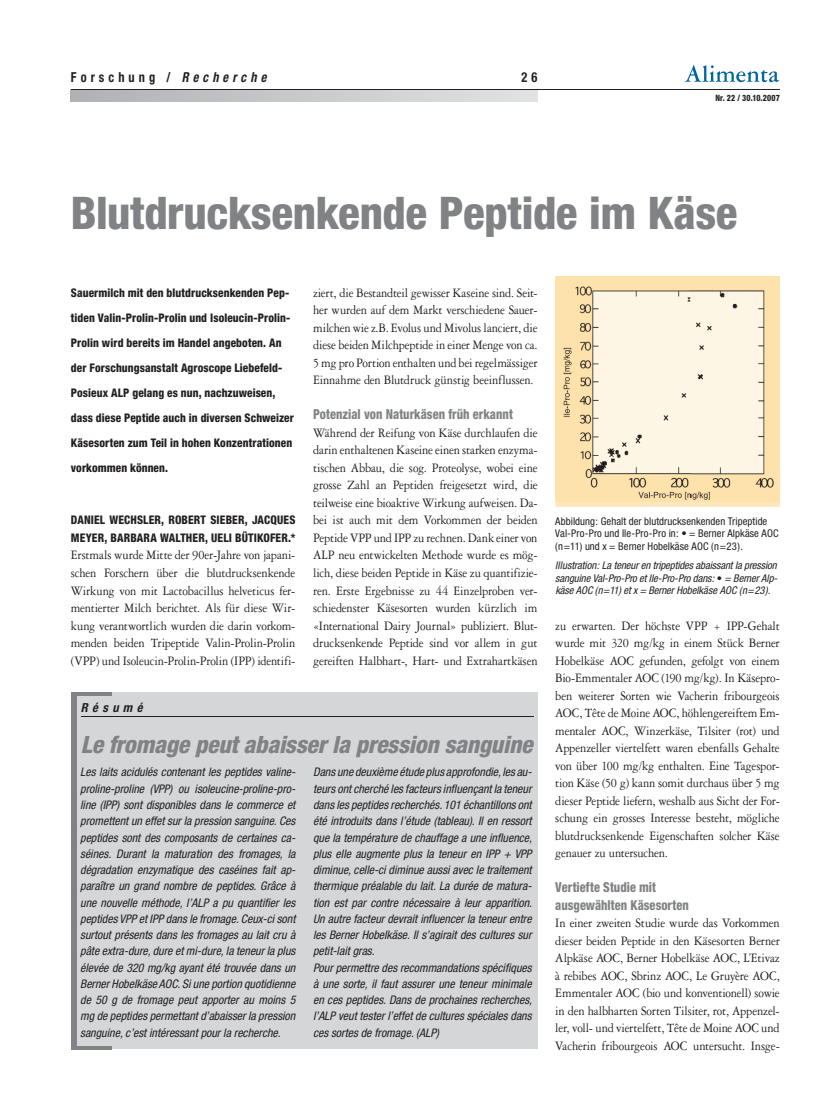
<style>
.page{position:relative;width:833px;height:1117px;background:#fff}
.page>*{position:absolute;margin:0;border:0;box-sizing:border-box;transform-origin:0 0}
.t1{font:800 condensed 45px "Helvetica Neue";letter-spacing:-.01em;color:#808285}
.t2{font:italic 800 condensed 23.75px "Helvetica Neue";letter-spacing:-.01em;color:#808285}
.t3{font:13.75px/17.5px "Garamond Three";letter-spacing:-.01em;color:#231f20;text-align:justify;scale:.9 1}
.t4{font:800 condensed 13.75px/17.5px "Helvetica Neue";letter-spacing:.005em;color:#808285;scale:.9 1}
.t5{font:700 condensed 13.75px "Helvetica Neue";letter-spacing:.33em;color:#231f20;scale:.9 1}
.t6{font:italic 700 condensed 12.5px "Helvetica Neue";letter-spacing:.35em;color:#231f20}
.t7{font:italic condensed 11.88px/16.2px "Helvetica Neue";color:#231f20;text-align:justify}
.t8{font:800 condensed 11.88px/25px "Helvetica Neue";letter-spacing:.01em;color:#231f20;scale:.95 1}
.t9{font:italic condensed 10.62px/12.5px "Helvetica Neue";letter-spacing:-.005em;color:#231f20;text-align:justify}
.t10{font:condensed 10.62px/12.5px "Helvetica Neue";letter-spacing:.005em;color:#231f20}
.t11{font:800 condensed 8.75px "Helvetica Neue";letter-spacing:.025em;color:#231f20;scale:.9 1}
.s1{font-style:italic}
.s2{font-style:normal}
</style>
<div class="page">
<svg style="left:71px;top:90px;width:466px;height:11px;background:#c8c9cb"></svg>
<hr style="left:71px;top:89px;width:709px;height:1px;background:#231f20">
<svg style="left:685px;top:65px;width:94px;height:17px"></svg>
<div style="left:71px;top:692px;width:466px;height:356px;background:#d5d6d8"></div>
<div style="left:71px;top:693px;width:5px;height:356px;background:#808285"></div>
<hr style="left:71px;top:692px;width:40px;height:3px;background:#808285">
<hr style="left:71px;top:1046px;width:40px;height:3px;background:#808285">
<hr style="left:81px;top:716px;width:452px;height:1px;background:#231f20">
<svg style="left:555px;top:501px;width:225px;height:6px"></svg>
<img style="left:555px;top:276px;width:225px;height:225px">
<p class="t5" style="left:71px;top:68px;width:219px">Forschung / <span class="s1">Recherche</span></p>
<p class="t5" style="left:521px;top:68px;width:19px">2 6</p>
<p class="t11" style="left:715px;top:93px;width:73px">Nr. 22 / 30.10.2007</p>
<h1 class="t1" style="left:71px;top:185px;width:668px">Blutdrucksenkende Peptide im Käse</h1>
<p class="t8" style="left:71px;top:280px;width:236px">Sauermilch mit den blutdrucksenkenden Pep&shy;tiden Valin-Prolin-Prolin und Isoleucin-Prolin-Prolin wird bereits im Handel angeboten. An der Forschungsanstalt Agroscope Liebefeld-Posieux ALP gelang es nun, nachzuweisen, dass diese Peptide auch in diversen Schweizer Käsesorten zum Teil in hohen Konzentrationen vorkommen können.</p>
<p class="t8" style="left:71px;top:511px;width:238px;line-height:17.5px">DANIEL WECHSLER, ROBERT SIEBER, JACQUES<br>MEYER, BARBARA WALTHER, UELI BÜTIKOFER.*</p>
<p class="t3" style="left:71px;top:546px;width:251px">Erstmals wurde Mitte der 90er-Jahre von japani&shy;schen Forschern über die blutdrucksenkende Wirkung von mit Lactobacillus helveticus fer&shy;mentierter Milch berichtet. Als für diese Wir&shy;kung verantwortlich wurden die darin vorkom&shy;menden beiden Tripeptide Valin-Prolin-Prolin (VPP) und Isoleucin-Prolin-Prolin (IPP) identifi-</p>
<p class="t3" style="left:313px;top:284px;width:251px">ziert, die Bestandteil gewisser Kaseine sind. Seit&shy;her wurden auf dem Markt verschiedene Sauer&shy;milchen wie z.B. Evolus und Mivolus lanciert, die diese beiden Milchpeptide in einer Menge von ca.<br>5 mg pro Portion enthalten und bei regelmässiger Einnahme den Blutdruck günstig beeinflussen.</p>
<p class="t4" style="left:313px;top:405px;width:223px">Potenzial von Naturkäsen früh erkannt</p>
<p class="t3" style="left:313px;top:424px;width:251px">Während der Reifung von Käse durchlaufen die darin enthaltenen Kaseine einen starken enzyma&shy;tischen Abbau, die sog. Proteolyse, wobei eine grosse Zahl an Peptiden freigesetzt wird, die teilweise eine bioaktive Wirkung aufweisen. Da&shy;bei ist auch mit dem Vorkommen der beiden Peptide VPP und IPP zu rechnen. Dank einer von ALP neu entwickelten Methode wurde es mög&shy;lich, diese beiden Peptide in Käse zu quantifizie&shy;ren. Erste Ergebnisse zu 44 Einzelproben ver&shy;schiedenster Käsesorten wurden kürzlich im «International Dairy Journal» publiziert. Blut&shy;drucksenkende Peptide sind vor allem in gut gereiften Halbhart-, Hart- und Extrahartkäsen</p>
<p class="t6" style="left:81px;top:699px;width:63px">Résumé</p>
<h2 class="t2" style="left:81px;top:729px;width:453px">Le fromage peut abaisser la pression sanguine</h2>
<p class="t7" style="left:80px;top:763px;width:217px">Les laits acidulés contenant les peptides valine&shy;proline-proline (VPP) ou isoleucine-proline-pro&shy;line (IPP) sont disponibles dans le commerce et promettent un effet sur la pression sanguine. Ces peptides sont des composants de certaines ca&shy;séines. Durant la maturation des fromages, la dégradation enzymatique des caséines fait ap&shy;paraître un grand nombre de peptides. Grâce à une nouvelle méthode, l’ALP a pu quantifier les peptides VPP et IPP dans le fromage. Ceux-ci sont surtout présents dans les fromages au lait cru à pâte extra-dure, dure et mi-dure, la teneur la plus élevée de 320 mg/kg ayant été trouvée dans un Berner Hobelkäse AOC. Si une portion quotidienne de 50 g de fromage peut apporter au moins 5 mg de peptides permettant d’abaisser la pression sanguine, c’est intéressant pour la recherche.</p>
<p class="t7" style="left:313px;top:763px;width:220px;text-align:left">Dans une deuxième étude plus approfondie, les au&shy;teurs ont cherché les facteurs influençant la teneur dans les peptides recherchés. 101 échantillons ont été introduits dans l’étude (tableau). Il en ressort que la température de chauffage a une influence, plus elle augmente plus la teneur en IPP + VPP diminue, celle-ci diminue aussi avec le traitement thermique préalable du lait. La durée de matura&shy;tion est par contre nécessaire à leur apparition.<br>Un autre facteur devrait influencer la teneur entre les Berner Hobelkäse. Il s’agirait des cultures sur petit-lait gras.<br>Pour permettre des recommandations spécifiques à une sorte, il faut assurer une teneur minimale en ces peptides. Dans de prochaines recherches, l’ALP veut tester l’effet de cultures spéciales dans ces sortes de fromage. (ALP)</p>
<p class="t10" style="left:555px;top:514px;width:225px">Abbildung: Gehalt der blutdrucksenkenden Tripeptide<br>Val-Pro-Pro und Ile-Pro-Pro in: • = Berner Alpkäse AOC (n=11) und x = Berner Hobelkäse AOC (n=23).</p>
<p class="t9" style="left:555px;top:559px;width:223px">Illustration: La teneur en tripeptides abaissant la pression sanguine Val-Pro-Pro et Ile-Pro-Pro dans: <span class="s2">•</span> = Berner Alp&shy;käse AOC (n=11) et x = Berner Hobelkäse AOC (n=23).</p>
<p class="t3" style="left:555px;top:616px;width:251px">zu erwarten. Der höchste VPP + IPP-Gehalt wurde mit 320 mg/kg in einem Stück Berner Hobelkäse AOC gefunden, gefolgt von einem Bio-Emmentaler AOC (190 mg/kg). In Käsepro&shy;ben weiterer Sorten wie Vacherin fribourgeois AOC, Tête de Moine AOC, höhlengereiftem Em&shy;mentaler AOC, Winzerkäse, Tilsiter (rot) und Appenzeller viertelfett waren ebenfalls Gehalte von über 100 mg/kg enthalten. Eine Tagespor&shy;tion Käse (50 g) kann somit durchaus über 5 mg dieser Peptide liefern, weshalb aus Sicht der For&shy;schung ein grosses Interesse besteht, mögliche blutdrucksenkende Eigenschaften solcher Käse genauer zu untersuchen.</p>
<p class="t4" style="left:555px;top:878px;width:150px">Vertiefte Studie mit ausgewählten Käsesorten</p>
<p class="t3" style="left:555px;top:914px;width:251px">In einer zweiten Studie wurde das Vorkommen dieser beiden Peptide in den Käsesorten Berner Alpkäse AOC, Berner Hobelkäse AOC, L’Etivaz à rebibes AOC, Sbrinz AOC, Le Gruyère AOC, Emmentaler AOC (bio und konventionell) sowie in den halbharten Sorten Tilsiter, rot, Appenzel&shy;ler, voll- und viertelfett, Tête de Moine AOC und Vacherin fribourgeois AOC untersucht. Insge-</p>
</div>
